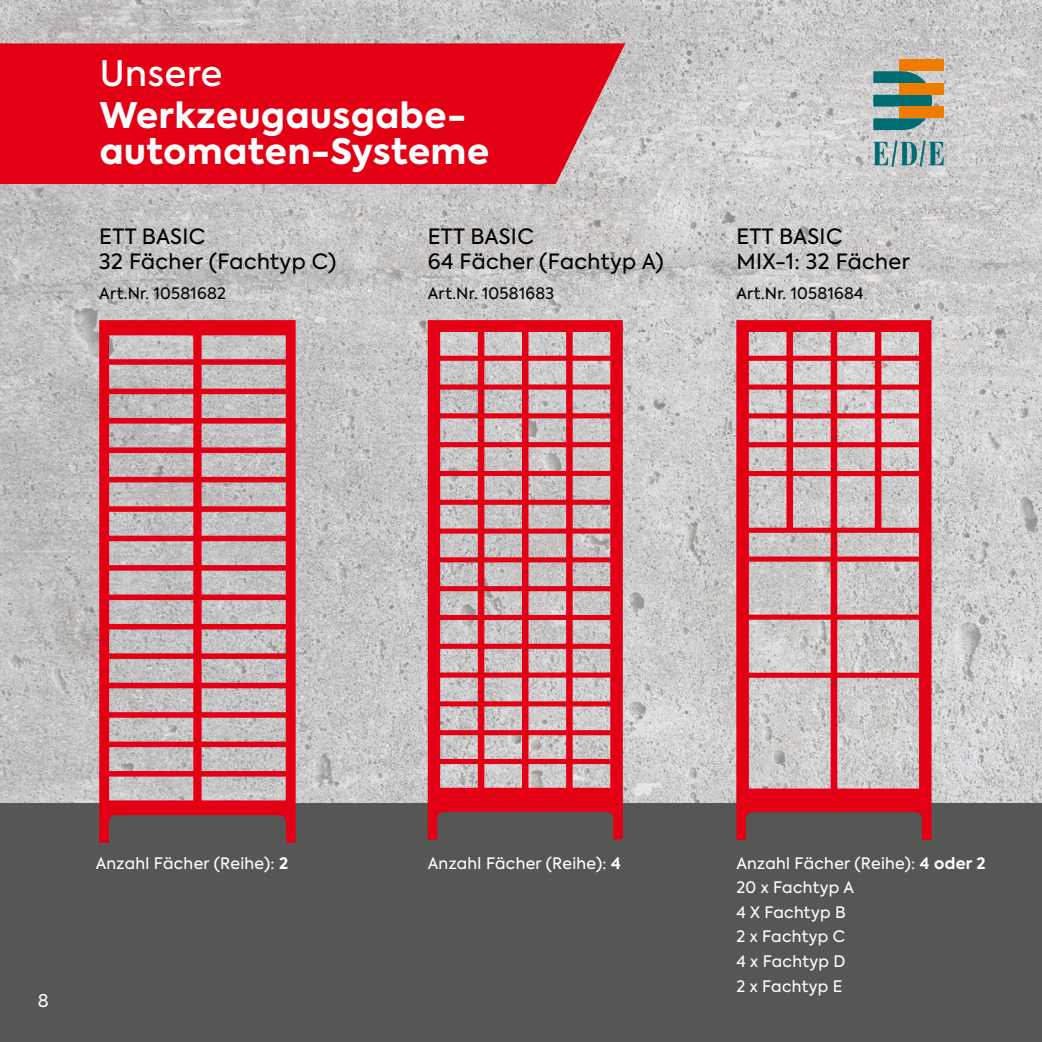
<style>
.page{position:relative;width:1042px;height:1042px;background:#fff}
.page>*{position:absolute;margin:0;border:0;box-sizing:border-box;transform-origin:0 0}
.t1{font:800 35px/36.8px "Axiforma";letter-spacing:.02em;color:#fff}
.t2{font:500 35px "Axiforma";letter-spacing:.02em;color:#fff}
.t3{font:21px/24.5px "Axiforma";letter-spacing:.02em;color:#000}
.t4{font:17.5px "Axiforma";color:#fff}
.t5{font:15.75px/24.5px "Axiforma";letter-spacing:.02em;color:#fff}
.t6{font:15.75px "Axiforma";letter-spacing:.02em;color:#000}
.s1{font-weight:700}
</style>
<div class="page">
<img style="left:0;top:0;width:1042px;height:804px">
<div style="left:0;top:804px;width:1042px;height:238px;background:#565655"></div>
<svg style="left:873px;top:140px;width:70px;height:27px;background:#84a9ac"></svg>
<svg style="left:873px;top:118px;width:53px;height:12px"></svg>
<svg style="left:873px;top:95px;width:59px;height:12px"></svg>
<svg style="left:873px;top:71px;width:53px;height:12px"></svg>
<div style="left:899px;top:60px;width:45px;height:11px;background:#ef7c00"></div>
<div style="left:899px;top:83px;width:45px;height:12px;background:#ef7c00"></div>
<div style="left:899px;top:107px;width:45px;height:11px;background:#ef7c00"></div>
<div style="left:0;top:43px;width:625px;height:141px;background:#e30015"></div>
<svg style="left:428px;top:320px;width:195px;height:519px;background:#cd727a"></svg>
<svg style="left:736px;top:320px;width:195px;height:520px;background:#cd848b"></svg>
<svg style="left:99px;top:320px;width:197px;height:523px;background:#c77c83"></svg>
<h1 class="t2" style="left:100px;top:50px;width:124px">Unsere</h1>
<h1 class="t1" style="left:100px;top:97px;width:391px">Werkzeugausgabe&shy;automaten-Systeme</h1>
<h2 class="t3" style="left:99px;top:225px;width:238px">ETT BASIC<br>32 Fächer (Fachtyp C)</h2>
<p class="t6" style="left:99px;top:283px;width:128px">Art.Nr. 10581682</p>
<h2 class="t3" style="left:428px;top:225px;width:238px">ETT BASIC<br>64 Fächer (Fachtyp A)</h2>
<p class="t6" style="left:428px;top:283px;width:128px">Art.Nr. 10581683</p>
<h2 class="t3" style="left:736px;top:225px;width:175px">ETT BASIC<br>MIX-1: 32 Fächer</h2>
<p class="t6" style="left:736px;top:283px;width:129px">Art.Nr. 10581684</p>
<p class="t4" style="left:38px;top:990px;width:12px">8</p>
<p class="t5" style="left:96px;top:851px;width:194px">Anzahl Fächer (Reihe): <span class="s1">2</span></p>
<p class="t5" style="left:428px;top:851px;width:195px">Anzahl Fächer (Reihe): <span class="s1">4</span></p>
<p class="t5" style="left:736px;top:851px;width:251px">Anzahl Fächer (Reihe): <span class="s1">4 oder 2<br></span>20 x Fachtyp A<br>4 X Fachtyp B<br>2 x Fachtyp C<br>4 x Fachtyp D<br>2 x Fachtyp E</p>
</div>
